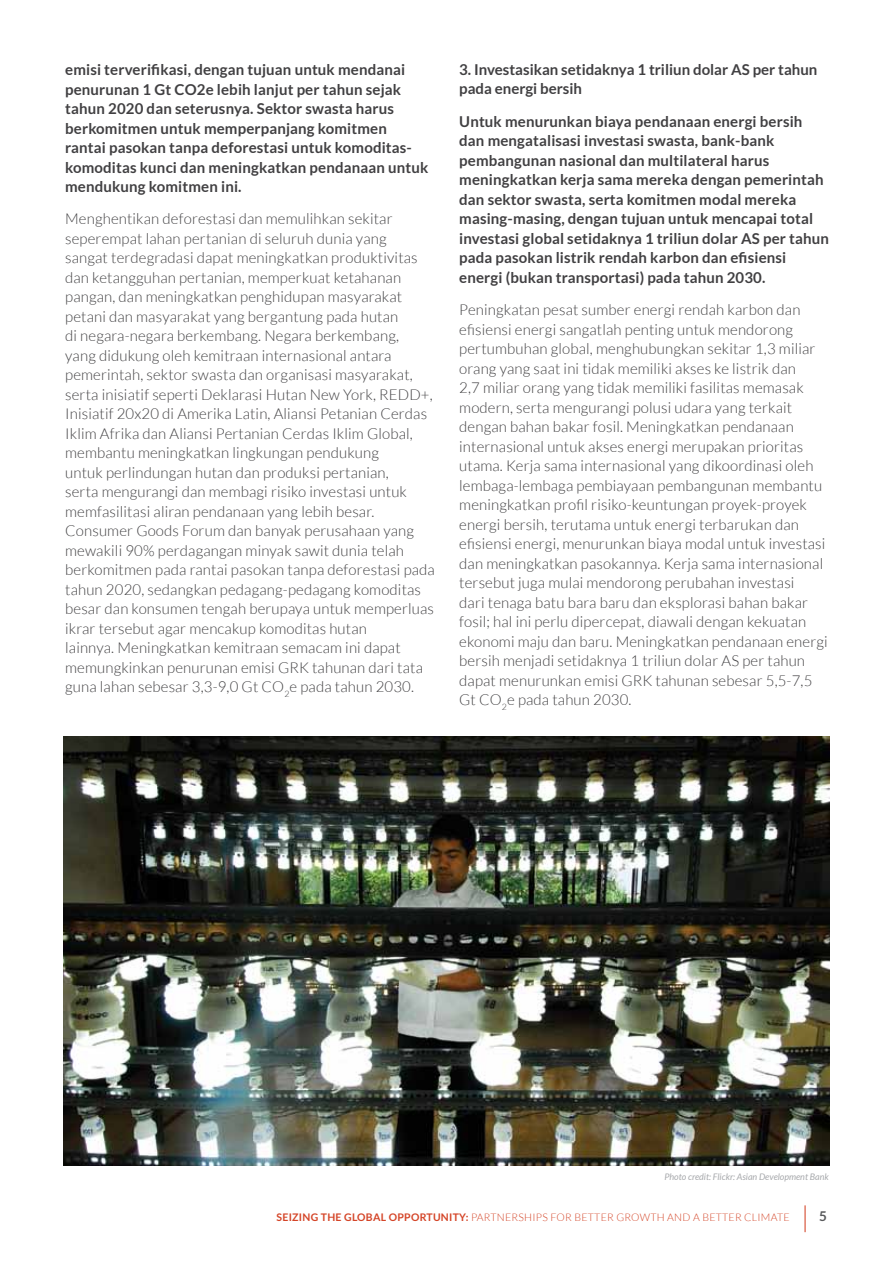
<style>
.page{position:relative;width:893px;height:1263px;background:#fff}
.page>*{position:absolute;margin:0;border:0;box-sizing:border-box;transform-origin:0 0}
.t1{font:300 15px/19.5px "Lato";letter-spacing:.01em;color:#414042}
.t2{font:700 15px/19.5px "Lato";letter-spacing:.01em;color:#414042}
.t3{font:700 13.5px "Lato";color:#58595b}
.t4{font:300 10.5px "Lato";letter-spacing:.025em;color:#d44427}
.t5{font:italic 9px "Lato";color:#a7a9ac}
.s1{font-weight:700}
</style>
<div class="page">
<hr style="left:804px;top:1205px;width:2px;height:27px;background:#d44427">
<img style="left:64px;top:736px;width:765px;height:430px">
<p class="t2" style="left:65px;top:60px;width:365px">emisi terverifikasi, dengan tujuan untuk mendanai penurunan 1 Gt CO2e lebih lanjut per tahun sejak tahun 2020 dan seterusnya. Sektor swasta harus berkomitmen untuk memperpanjang komitmen rantai pasokan tanpa deforestasi untuk komoditas&shy;komoditas kunci dan meningkatkan pendanaan untuk mendukung komitmen ini.</p>
<p class="t1" style="left:65px;top:209px;width:371px">Menghentikan deforestasi dan memulihkan sekitar seperempat lahan pertanian di seluruh dunia yang<br>sangat terdegradasi dapat meningkatkan produktivitas dan ketangguhan pertanian, memperkuat ketahanan pangan, dan meningkatkan penghidupan masyarakat petani dan masyarakat yang bergantung pada hutan<br>di negara-negara berkembang. Negara berkembang,<br>yang didukung oleh kemitraan internasional antara pemerintah, sektor swasta dan organisasi masyarakat, serta inisiatif seperti Deklarasi Hutan New York, REDD+, Inisiatif 20x20 di Amerika Latin, Aliansi Petanian Cerdas Iklim Afrika dan Aliansi Pertanian Cerdas Iklim Global, membantu meningkatkan lingkungan pendukung<br>untuk perlindungan hutan dan produksi pertanian,<br>serta mengurangi dan membagi risiko investasi untuk memfasilitasi aliran pendanaan yang lebih besar.<br>Consumer Goods Forum dan banyak perusahaan yang mewakili 90% perdagangan minyak sawit dunia telah berkomitmen pada rantai pasokan tanpa deforestasi pada tahun 2020, sedangkan pedagang-pedagang komoditas besar dan konsumen tengah berupaya untuk memperluas ikrar tersebut agar mencakup komoditas hutan<br>lainnya. Meningkatkan kemitraan semacam ini dapat memungkinkan penurunan emisi GRK tahunan dari tata guna lahan sebesar 3,3-9,0 Gt CO<sub>2</sub>e pada tahun 2030.</p>
<p class="t2" style="left:459px;top:60px;width:360px">3. Investasikan setidaknya 1 triliun dolar AS per tahun pada energi bersih</p>
<p class="t2" style="left:459px;top:111px;width:371px">Untuk menurunkan biaya pendanaan energi bersih dan mengatalisasi investasi swasta, bank-bank pembangunan nasional dan multilateral harus meningkatkan kerja sama mereka dengan pemerintah dan sektor swasta, serta komitmen modal mereka masing-masing, dengan tujuan untuk mencapai total investasi global setidaknya 1 triliun dolar AS per tahun pada pasokan listrik rendah karbon dan efisiensi energi (bukan transportasi) pada tahun 2030.</p>
<p class="t1" style="left:459px;top:300px;width:370px">Peningkatan pesat sumber energi rendah karbon dan efisiensi energi sangatlah penting untuk mendorong pertumbuhan global, menghubungkan sekitar 1,3 miliar orang yang saat ini tidak memiliki akses ke listrik dan<br>2,7 miliar orang yang tidak memiliki fasilitas memasak modern, serta mengurangi polusi udara yang terkait dengan bahan bakar fosil. Meningkatkan pendanaan internasional untuk akses energi merupakan prioritas utama. Kerja sama internasional yang dikoordinasi oleh lembaga-lembaga pembiayaan pembangunan membantu meningkatkan profil risiko-keuntungan proyek-proyek energi bersih, terutama untuk energi terbarukan dan efisiensi energi, menurunkan biaya modal untuk investasi dan meningkatkan pasokannya. Kerja sama internasional tersebut juga mulai mendorong perubahan investasi<br>dari tenaga batu bara baru dan eksplorasi bahan bakar fosil; hal ini perlu dipercepat, diawali dengan kekuatan ekonomi maju dan baru. Meningkatkan pendanaan energi bersih menjadi setidaknya 1 triliun dolar AS per tahun dapat menurunkan emisi GRK tahunan sebesar 5,5-7,5<br>Gt CO<sub>2</sub>e pada tahun 2030.</p>
<p class="t5" style="left:664px;top:1172px;width:166px">Photo credit: Flickr: Asian Development Bank</p>
<p class="t4" style="left:276px;top:1212px;width:515px"><span class="s1">SEIZING THE GLOBAL OPPORTUNITY:</span> PARTNERSHIPS FOR BETTER GROWTH AND A BETTER CLIMATE</p>
<p class="t3" style="left:819px;top:1208px;width:9px">5</p>
</div>
